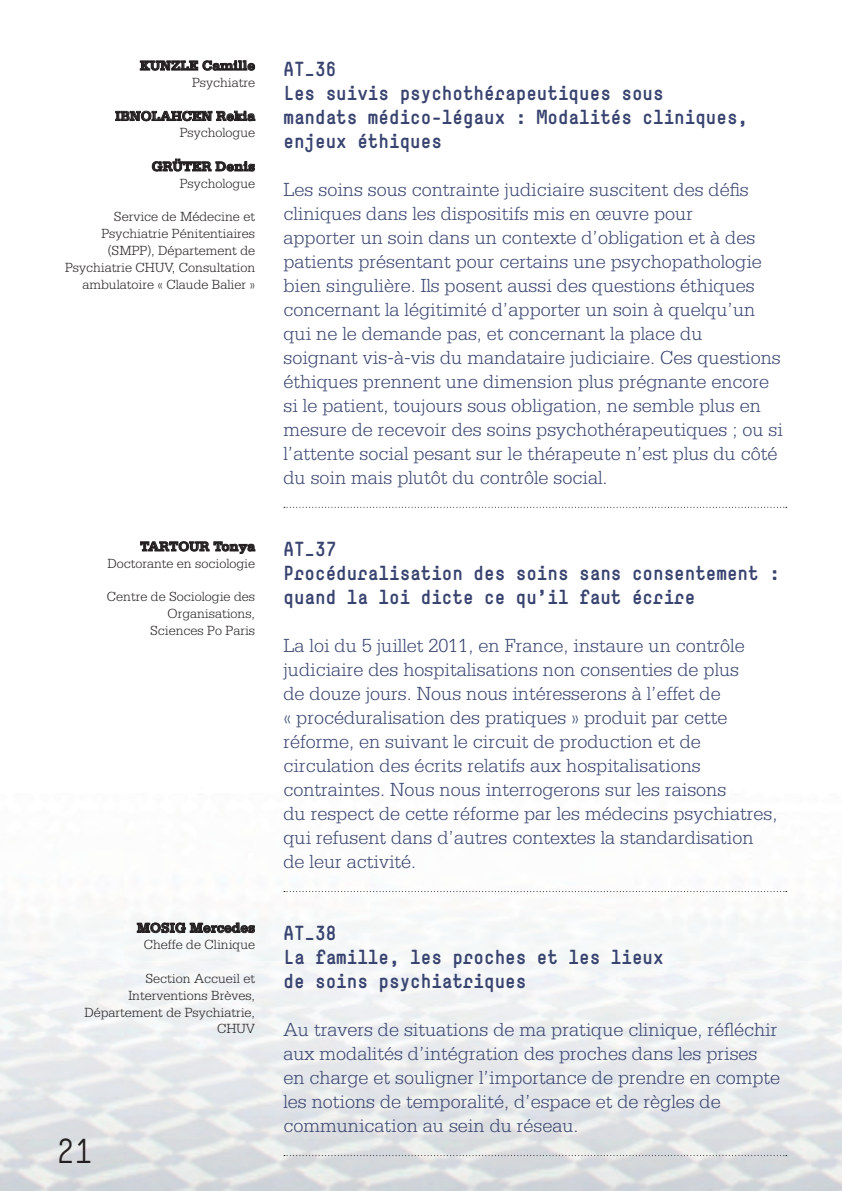
<style>
.page{position:relative;width:842px;height:1191px;background:#fff}
.page>*{position:absolute;margin:0;border:0;box-sizing:border-box;transform-origin:0 0}
.t1{font:34px "Simple";color:#231f20}
.t2{font:300 20px/24px "Serifa Std";color:#38436f}
.t3{font:700 20px/24px "Simple";color:#38436f}
.t4{font:300 14px/16.8px "Serifa Std";color:#231f20;text-align:right}
.t5{font:700 14px "Serifa Std";color:#231f20}
</style>
<div class="page">
<svg style="left:284px;top:507px;width:503px;height:1px"></svg>
<svg style="left:284px;top:891px;width:503px;height:1px"></svg>
<svg style="left:284px;top:1155px;width:503px;height:1px"></svg>
<svg style="left:139px;top:60px;width:117px;height:11px"></svg>
<svg style="left:115px;top:110px;width:141px;height:12px"></svg>
<svg style="left:151px;top:158px;width:104px;height:14px"></svg>
<svg style="left:140px;top:541px;width:116px;height:13px"></svg>
<svg style="left:136px;top:922px;width:119px;height:11px"></svg>
<p class="t5" style="left:140px;top:57px;width:117px">KUNZLE Camille</p>
<p class="t4" style="left:192px;top:74px;width:64px">Psychiatre</p>
<p class="t5" style="left:115px;top:108px;width:142px">IBNOLAHCEN Rekia</p>
<p class="t4" style="left:180px;top:124px;width:77px">Psychologue</p>
<p class="t5" style="left:152px;top:158px;width:105px">GRÜTER Denis</p>
<p class="t4" style="left:180px;top:175px;width:77px">Psychologue</p>
<p class="t4" style="left:65px;top:208px;width:191px">Service de Médecine et<br>Psychiatrie Pénitentiaires (SMPP), Département de<br>Psychiatrie CHUV, Consultation ambulatoire « Claude Balier »</p>
<p class="t3" style="left:283px;top:56px;width:466px">AT_36<br>Les suivis psychothérapeutiques sous<br>mandats médico-légaux : Modalités cliniques, enjeux éthiques</p>
<p class="t2" style="left:283px;top:177px;width:501px">Les soins sous contrainte judiciaire suscitent des défis cliniques dans les dispositifs mis en œuvre pour<br>apporter un soin dans un contexte d’obligation et à des patients présentant pour certains une psychopathologie bien singulière. Ils posent aussi des questions éthiques concernant la légitimité d’apporter un soin à quelqu’un qui ne le demande pas, et concernant la place du<br>soignant vis-à-vis du mandataire judiciaire. Ces questions éthiques prennent une dimension plus prégnante encore si le patient, toujours sous obligation, ne semble plus en mesure de recevoir des soins psychothérapeutiques ; ou si l’attente social pesant sur le thérapeute n’est plus du côté du soin mais plutôt du contrôle social.</p>
<p class="t5" style="left:140px;top:538px;width:117px">TARTOUR Tonya</p>
<p class="t4" style="left:107px;top:555px;width:149px">Doctorante en sociologie</p>
<p class="t4" style="left:107px;top:588px;width:150px">Centre de Sociologie des<br>Organisations,<br>Sciences Po Paris</p>
<p class="t3" style="left:283px;top:536px;width:498px">AT_37<br>Procéduralisation des soins sans consentement : quand la loi dicte ce qu’il faut écrire</p>
<p class="t2" style="left:283px;top:633px;width:495px">La loi du 5 juillet 2011, en France, instaure un contrôle judiciaire des hospitalisations non consenties de plus<br>de douze jours. Nous nous intéresserons à l’effet de<br>« procéduralisation des pratiques » produit par cette réforme, en suivant le circuit de production et de circulation des écrits relatifs aux hospitalisations contraintes. Nous nous interrogerons sur les raisons<br>du respect de cette réforme par les médecins psychiatres, qui refusent dans d’autres contextes la standardisation de leur activité.</p>
<p class="t5" style="left:137px;top:919px;width:120px">MOSIG Mercedes</p>
<p class="t4" style="left:144px;top:936px;width:113px">Cheffe de Clinique</p>
<p class="t4" style="left:84px;top:970px;width:172px">Section Accueil et<br>Interventions Brèves,<br>Département de Psychiatrie,<br>CHUV</p>
<p class="t3" style="left:283px;top:920px;width:382px">AT_38<br>La famille, les proches et les lieux de soins psychiatriques</p>
<p class="t2" style="left:283px;top:1017px;width:498px">Au travers de situations de ma pratique clinique, réfléchir aux modalités d’intégration des proches dans les prises en charge et souligner l’importance de prendre en compte les notions de temporalité, d’espace et de règles de communication au sein du réseau.</p>
<h1 class="t1" style="left:57px;top:1130px;width:37px">21</h1>
</div>
